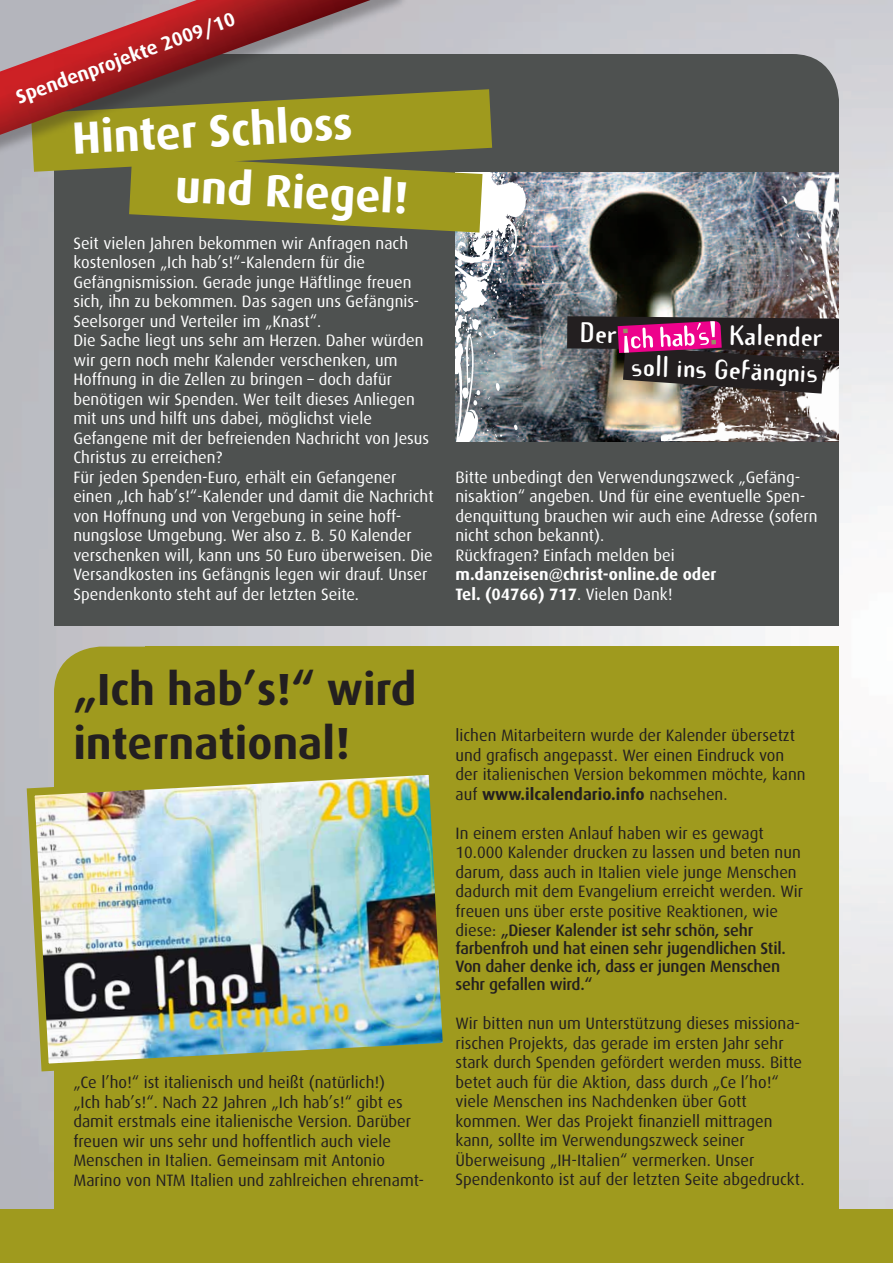
<style>
.page{position:relative;width:893px;height:1263px;background:#fff}
.page>*{position:absolute;margin:0;border:0;box-sizing:border-box;transform-origin:0 0}
.t1{font:700 45.45px "Dax";color:#fff}
.t2{font:700 45px/54px "Dax";color:#231f20}
.t3{font:700 24.9px "Template Gothic";color:#fff}
.t4{font:700 19.5px "Dax";color:#fff}
.t5{font:16.5px/19.5px "Dax";color:#231f20}
.t6{font:16.5px/19.5px "Dax";color:#fff}
.t7{font:500 16.5px/18px "Dax";letter-spacing:-.015em;color:#231f20}
.t8{font:700 16.5px/19.5px "Dax";color:#fff}
.s1{font-weight:400}
.s2{font-weight:700}
.s3{font-weight:500}
</style>
<div class="page">
<img style="left:0;top:0;width:893px;height:1209px">
<div style="left:0;top:1209px;width:893px;height:54px;background:#9f9a1e"></div>
<div style="left:518px;top:375px;width:321px;height:251px;background:#4e5150"></div>
<div style="left:455px;top:54px;width:384px;height:415px;background:#4e5150;border-radius:47px"></div>
<div style="left:54px;top:1017px;width:320px;height:227px;background:#9f9a1e"></div>
<div style="left:145px;top:647px;width:694px;height:597px;background:#9f9a1e"></div>
<div style="left:54px;top:647px;width:383px;height:441px;background:#9f9a1e;border-radius:47px"></div>
<div style="left:54px;top:54px;width:614px;height:572px;background:#4e5150"></div>
<img style="left:608px;top:172px;width:30px;height:269px">
<img style="left:455px;top:172px;width:153px;height:269px">
<img style="left:638px;top:172px;width:201px;height:269px">
<img style="left:23px;top:763px;width:420px;height:312px">
<svg style="left:31px;top:89px;width:461px;height:144px"></svg>
<div style="left:0;top:0;width:408px;height:166px;background:#231f20;opacity:.33"></div>
<img style="left:0;top:0;width:370px;height:135px">
<img style="left:567px;top:316px;width:272px;height:78px">
<p class="t4" style="left:13px;top:87px;width:233px;rotate:-20deg">Spendenprojekte 2009/10</p>
<h1 class="t1" style="left:71px;top:112px;width:282px;rotate:-3deg">Hinter Schloss</h1>
<h1 class="t1" style="left:177px;top:160px;width:235px;rotate:3deg">und Riegel!</h1>
<p class="t6" style="left:73px;top:233px;width:362px">Seit vielen Jahren bekommen wir Anfragen nach kostenlosen „Ich hab’s!“-Kalendern für die Gefängnismission. Gerade junge Häftlinge freuen sich, ihn zu bekommen. Das sagen uns Gefängnis-Seelsorger und Verteiler im „Knast“.<br>Die Sache liegt uns sehr am Herzen. Daher würden wir gern noch mehr Kalender verschenken, um Hoffnung in die Zellen zu bringen – doch dafür benötigen wir Spenden. Wer teilt dieses Anliegen mit uns und hilft uns dabei, möglichst viele Gefangene mit der befreienden Nachricht von Jesus Christus zu erreichen?<br>Für jeden Spenden-Euro, erhält ein Gefangener einen „Ich hab’s!“-Kalender und damit die Nachricht von Hoffnung und von Vergebung in seine hoff&shy;nungslose Umgebung. Wer also z. B. 50 Kalender verschenken will, kann uns 50 Euro überweisen. Die Versandkosten ins Gefängnis legen wir drauf. Unser Spendenkonto steht auf der letzten Seite.</p>
<h3 class="t3" style="left:730px;top:318px;width:94px;rotate:1deg">Kalender</h3>
<h3 class="t3" style="left:632px;top:348px;width:188px;rotate:2deg">soll ins Gefängnis</h3>
<p class="t6" style="left:455px;top:467px;width:364px">Bitte unbedingt den Verwendungszweck „Gefäng&shy;nisaktion“ angeben. Und für eine eventuelle Spen&shy;denquittung brauchen wir auch eine Adresse (sofern nicht schon bekannt).<br>Rückfragen? Einfach melden bei</p>
<p class="t8" style="left:455px;top:565px;width:262px">m.danzeisen@christ-online.de oder<br>Tel. (04766) 717<span class="s1">. Vielen Dank!</span></p>
<h2 class="t2" style="left:73px;top:663px;width:345px">„Ich hab’s!“ wird international!</h2>
<p class="t5" style="left:73px;top:1073px;width:352px">„Ce l’ho!“ ist italienisch und heißt (natürlich!)<br>„Ich hab’s!“. Nach 22 Jahren „Ich hab’s!“ gibt es damit erstmals eine italienische Version. Darüber freuen wir uns sehr und hoffentlich auch viele Menschen in Italien. Gemeinsam mit Antonio Marino von NTM Italien und zahlreichen ehrenamt-</p>
<p class="t5" style="left:455px;top:726px;width:352px">lichen Mitarbeitern wurde der Kalender übersetzt und grafisch angepasst. Wer einen Eindruck von der italienischen Version bekommen möchte, kann auf <span class="s2">www.ilcalendario.info</span> nachsehen.</p>
<p class="t5" style="left:455px;top:823px;width:349px">In einem ersten Anlauf haben wir es gewagt 10.000 Kalender drucken zu lassen und beten nun darum, dass auch in Italien viele junge Menschen dadurch mit dem Evangelium erreicht werden. Wir freuen uns über erste positive Reaktionen, wie diese: <span class="s3">„Dieser Kalender ist sehr schön, sehr</span></p>
<p class="t7" style="left:455px;top:939px;width:332px">farbenfroh und hat einen sehr jugendlichen Stil.<br>Von daher denke ich, dass er jungen Menschen sehr gefallen wird.“</p>
<p class="t5" style="left:455px;top:1014px;width:351px">Wir bitten nun um Unterstützung dieses missiona&shy;rischen Projekts, das gerade im ersten Jahr sehr stark durch Spenden gefördert werden muss. Bitte betet auch für die Aktion, dass durch „Ce l’ho!“ viele Menschen ins Nachdenken über Gott kommen. Wer das Projekt finanziell mittragen kann, sollte im Verwendungszweck seiner Überweisung „IH-Italien“ vermerken. Unser Spendenkonto ist auf der letzten Seite abgedruckt.</p>
</div>
